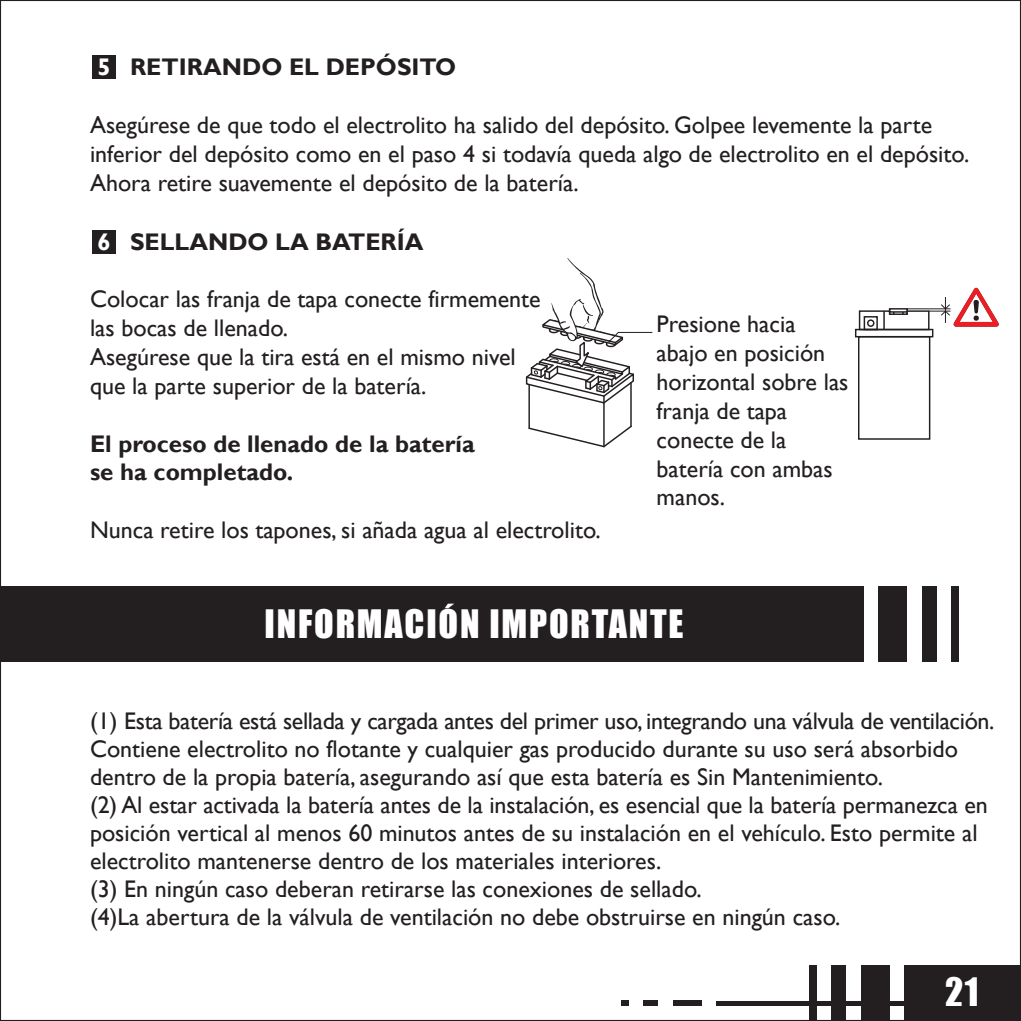
<style>
.page{position:relative;width:1021px;height:1021px;background:#fff}
.page>*{position:absolute;margin:0;border:0;box-sizing:border-box;transform-origin:0 0}
.t1{font:36px "Impact";letter-spacing:.05em;color:#fff}
.t2{font:24px/28.8px "Gill Sans";color:#231f20}
.t3{font:700 24px/28.8px "Gill Sans";color:#231f20}
.t4{font:700 24px "Gill Sans";color:#fff}
</style>
<div class="page">
<div style="left:0;top:586px;width:863px;height:75px;background:#231f20"></div>
<div style="left:878px;top:586px;width:29px;height:75px;background:#231f20"></div>
<div style="left:922px;top:586px;width:14px;height:75px;background:#231f20"></div>
<div style="left:951px;top:586px;width:7px;height:75px;background:#231f20"></div>
<hr style="left:716px;top:1001px;width:304px;height:4px;background:#231f20">
<div style="left:904px;top:965px;width:116px;height:55px;background:#231f20"></div>
<div style="left:861px;top:965px;width:28px;height:55px;background:#231f20"></div>
<div style="left:831px;top:965px;width:15px;height:55px;background:#231f20"></div>
<div style="left:809px;top:965px;width:7px;height:55px;background:#231f20"></div>
<div style="left:673px;top:1000px;width:28px;height:5px;background:#231f20"></div>
<div style="left:643px;top:1000px;width:15px;height:5px;background:#231f20"></div>
<svg style="left:621px;top:1000px;width:7px;height:5px"></svg>
<div style="left:855px;top:329px;width:78px;height:8px;border:1px solid #231f20"></div>
<div style="left:858px;top:336px;width:72px;height:104px;border:1px solid #231f20"></div>
<hr style="left:603px;top:403px;width:1px;height:43px;background:#231f20">
<hr style="left:528px;top:384px;width:2px;height:44px;background:#231f20">
<hr style="left:630px;top:383px;width:1px;height:43px;background:#231f20">
<svg style="left:528px;top:424px;width:104px;height:24px"></svg>
<svg style="left:858px;top:288px;width:140px;height:43px"></svg>
<svg style="left:525px;top:258px;width:128px;height:146px"></svg>
<div style="left:92px;top:55px;width:24px;height:24px;background:#231f20"></div>
<div style="left:92px;top:230px;width:24px;height:23px;background:#231f20"></div>
<p class="t4" style="left:97px;top:53px;width:15px">5</p>
<p class="t3" style="left:130px;top:53px;width:327px">RETIRANDO EL DEPÓSITO</p>
<p class="t2" style="left:90px;top:111px;width:880px">Asegúrese de que todo el electrolito ha salido del depósito. Golpee levemente la parte inferior del depósito como en el paso 4 si todavía queda algo de electrolito en el depósito.<br>Ahora retire suavemente el depósito de la batería.</p>
<p class="t4" style="left:97px;top:227px;width:15px">6</p>
<p class="t3" style="left:130px;top:228px;width:295px">SELLANDO LA BATERÍA</p>
<p class="t2" style="left:90px;top:285px;width:452px">Colocar las franja de tapa conecte firmemente las bocas de llenado.<br>Asegúrese que la tira está en el mismo nivel que la parte superior de la batería.</p>
<p class="t3" style="left:90px;top:429px;width:386px">El proceso de llenado de la batería se ha completado.</p>
<p class="t2" style="left:90px;top:516px;width:512px">Nunca retire los tapones, si añada agua al electrolito.</p>
<p class="t2" style="left:656px;top:310px;width:193px">Presione hacia abajo en posición horizontal sobre las franja de tapa conecte de la batería con ambas manos.</p>
<h1 class="t1" style="left:264px;top:596px;width:420px">INFORMACIÓN IMPORTANTE</h1>
<p class="t2" style="left:90px;top:707px;width:905px;line-height:27.9px">(1) Esta batería está sellada y cargada antes del primer uso, integrando una válvula de ventilación.<br>Contiene electrolito no flotante y cualquier gas producido durante su uso será absorbido dentro de la propia batería, asegurando así que esta batería es Sin Mantenimiento.<br>(2) Al estar activada la batería antes de la instalación, es esencial que la batería permanezca en posición vertical al menos 60 minutos antes de su instalación en el vehículo. Esto permite al electrolito mantenerse dentro de los materiales interiores.<br>(3) En ningún caso deberan retirarse las conexiones de sellado.<br>(4)La abertura de la válvula de ventilación no debe obstruirse en ningún caso.</p>
<h1 class="t1" style="left:945px;top:963px;width:35px">21</h1>
</div>
